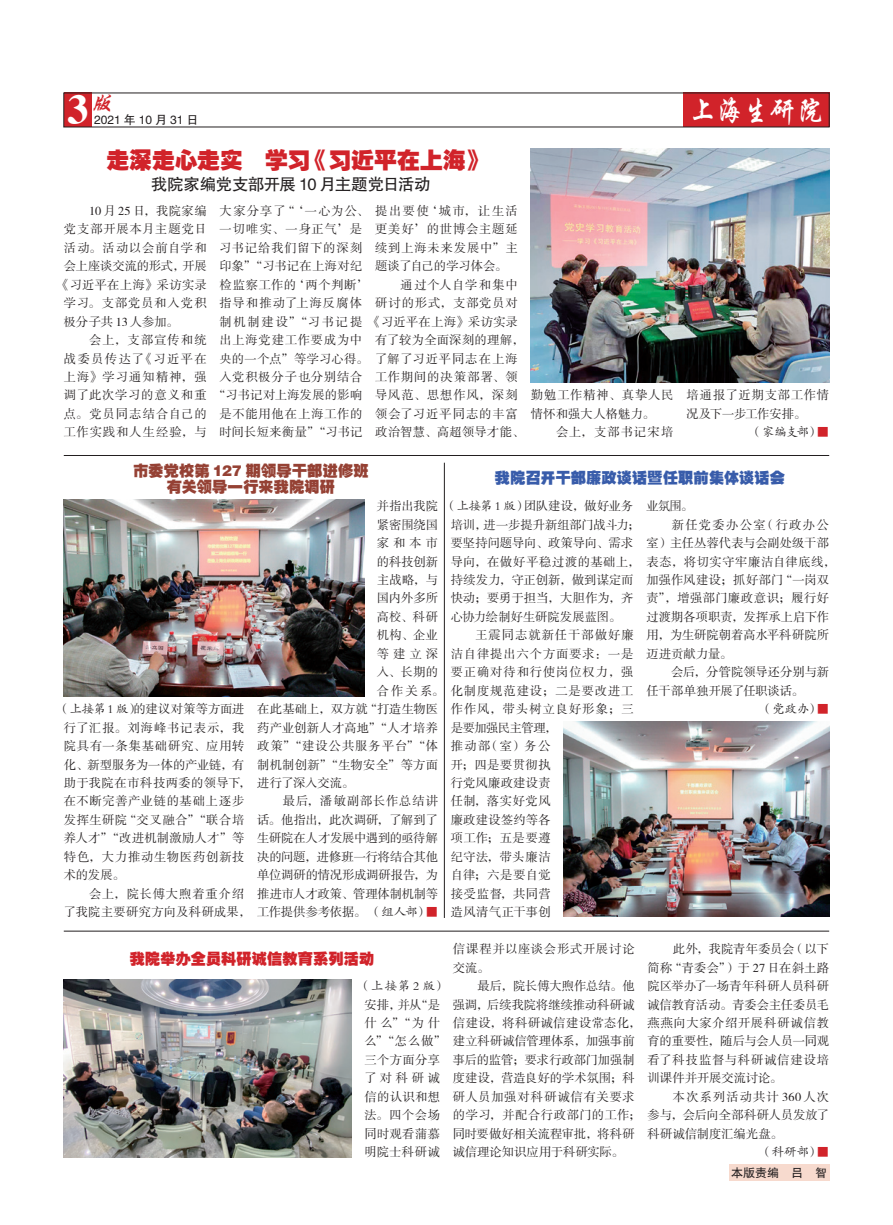
<style>
.page{position:relative;width:893px;height:1225px;background:#fff}
.page>*{position:absolute;margin:0;border:0;box-sizing:border-box;transform-origin:0 0}
.JSP-正文{font:700 42.45px "Times";color:#fff}
.t1{font:30px "FZXKJW GB1 0";color:#fff;scale:.89 1}
.t2{font:italic 23.25px "FZXKJW GB1 0";color:#d1232a}
.JSP-正文-2{font:22.5px "FZCCHJW GB1 0";letter-spacing:.02em;color:#d1232a}
.JSP-正文-3{font:16.5px "FZHTJW GB1 0";letter-spacing:-.03em;color:#231f20}
.JSP-正文-4{font:15px "FZCCHJW GB1 0";letter-spacing:.02em;color:#954134}
.JSP-正文-5{font:15px "FZCCHJW GB1 0";letter-spacing:.02em;color:#385caa}
.JSP-正文-6{font:15px "FZCCHJW GB1 0";letter-spacing:.02em;color:#d1232a}
.JSP-正文-7{font:12.3px/18.5px "FZSSJW GB1 0";letter-spacing:.03em;color:#231f20}
.JSP-正文-8{font:12.3px/18.5px "FZSSJW GB1 0";letter-spacing:.005em;color:#231f20}
.JSP-正文-9{font:12.3px/18.5px "FZSSJW GB1 0";letter-spacing:.07em;color:#231f20}
.JSP-正文-10{font:12.3px/18.5px "FZSSJW GB1 0";letter-spacing:.055em;color:#231f20;text-align:center}
.JSP-正文-11{font:12.3px "FZSSJW GB1 0";letter-spacing:.075em;color:#231f20}
.JSP-正文-12{font:12.3px "FZSSJW GB1 0";letter-spacing:.085em;color:#231f20}
.JSP-正文-13{font:12.3px "FZSSJW GB1 0";letter-spacing:-.01em;color:#231f20}
.JSP-正文-14{font:12.3px/18.5px "FZSSJW GB1 0";letter-spacing:.065em;color:#231f20}
.JSP-正文-15{font:12.3px/18.5px "FZSSJW GB1 0";letter-spacing:-.005em;color:#231f20}
.JSP-正文-16{font:12.3px "FZKTJW GB1 0";letter-spacing:-.01em;color:#231f20}
.JSP-正文-17{font:12.3px "FZSSJW GB1 0";letter-spacing:.01em;color:#231f20}
.JSP-正文-18{font:12.3px "FZSSJW GB1 0";letter-spacing:.08em;color:#231f20}
.t3{font:12px "FZHTJW GB1 0";color:#231f20}
.s1{font-family:"FZSSJW GB1 0";color:#d1232a}
.s2{font-family:"FZKTJW GB1 0"}
.s3{color:#d1232a}
</style>
<div class="page">
<div style="left:64px;top:93px;width:27px;height:34px;background:#d1232a"></div>
<div style="left:683px;top:93px;width:146px;height:34px;background:#d1232a"></div>
<img style="left:531px;top:149px;width:298px;height:234px">
<img style="left:64px;top:499px;width:300px;height:197px">
<img style="left:563px;top:721px;width:266px;height:195px">
<div style="left:729px;top:1164px;width:100px;height:16px;background:#f7dace"></div>
<hr style="left:64px;top:455px;width:765px;height:1px;background:#231f20">
<hr style="left:64px;top:930px;width:765px;height:1px;background:#231f20">
<hr style="left:444px;top:463px;width:1px;height:455px;background:#231f20">
<img style="left:64px;top:979px;width:288px;height:178px">
<p class="t2" style="left:89px;top:91px;width:32px">版</p>
<p class="t1" style="left:689px;top:95px;width:152px">上海生研院</p>
<p class="JSP-正文-2" style="left:107px;top:148px;width:381px">走深走心走实 学习《习近平在上海》</p>
<p class="JSP-正文-3" style="left:151px;top:175px;width:281px">我院家编党支部开展 10 月主题党日活动</p>
<p class="JSP-正文" style="left:68px;top:84px;width:23px">3</p>
<p class="t3" style="left:94px;top:113px;width:106px">2021 年 10 月 31 日</p>
<p class="JSP-正文-7" style="left:89px;top:202px;width:119px">10 月 25 日，我院家编</p>
<p class="JSP-正文-11" style="left:64px;top:223px;width:144px">党支部开展本月主题党日</p>
<p class="JSP-正文-9" style="left:64px;top:239px;width:144px">活动。活动以会前自学和</p>
<p class="JSP-正文-13" style="left:64px;top:260px;width:144px">会上座谈交流的形式，开展</p>
<p class="JSP-正文-7" style="left:58px;top:276px;width:151px">《习近平在上海》采访实录</p>
<p class="JSP-正文-18" style="left:64px;top:296px;width:144px">学习。支部党员和入党积</p>
<p class="JSP-正文-13" style="left:64px;top:315px;width:116px">极分子共 13 人参加。</p>
<p class="JSP-正文-7" style="left:64px;top:331px;width:144px;text-align:justify;text-indent:25px">会上，支部宣传和统战委员传达了《习近平在上海》学习通知精神，强调了此次学习的意义和重点。党员同志结合自己的工作实践和人生经验，与</p>
<p class="JSP-正文-10" style="left:213px;top:202px;width:157px">大家分享了“‘一心为公、一切唯实、一身正气’是习书记给我们留下的深刻印象”“习书记在上海对纪检监察工作的‘两个判断’指导和推动了上海反腐体制机制建设”“习书记提出上海党建工作要成为中央的一个点”等学习心得。入党积极分子也分别结合“习书记对上海发展的影响是不能用他在上海工作的时间长短来衡量”“习书记</p>
<p class="JSP-正文-7" style="left:375px;top:202px;width:144px;text-align:justify">提出要使‘城市，让生活更美好’的世博会主题延续到上海未来发展中”主题谈了自己的学习体会。</p>
<p class="JSP-正文-14" style="left:401px;top:276px;width:119px">通过个人自学和集中</p>
<p class="JSP-正文-11" style="left:375px;top:296px;width:144px">研讨的形式，支部党员对</p>
<p class="JSP-正文-7" style="left:369px;top:313px;width:151px">《习近平在上海》采访实录</p>
<p class="JSP-正文-17" style="left:375px;top:333px;width:151px">有了较为全面深刻的理解，</p>
<p class="JSP-正文-9" style="left:375px;top:350px;width:144px">了解了习近平同志在上海</p>
<p class="JSP-正文-12" style="left:375px;top:370px;width:144px">工作期间的决策部署、领</p>
<p class="JSP-正文-11" style="left:375px;top:389px;width:144px">导风范、思想作风，深刻</p>
<p class="JSP-正文-11" style="left:375px;top:407px;width:144px">领会了习近平同志的丰富</p>
<p class="JSP-正文-7" style="left:375px;top:423px;width:151px">政治智慧、高超领导才能、</p>
<p class="JSP-正文-7" style="left:531px;top:387px;width:144px">勤勉工作精神、真挚人民情怀和强大人格魅力。</p>
<p class="JSP-正文-12" style="left:556px;top:426px;width:119px">会上，支部书记宋培</p>
<p class="JSP-正文-7" style="left:686px;top:387px;width:144px">培通报了近期支部工作情况及下一步工作安排。</p>
<p class="JSP-正文-16" style="left:750px;top:426px;width:81px">（家编支部）<span class="s1">■</span></p>
<p class="JSP-正文-4" style="left:133px;top:462px;width:237px">市委党校第 127 期领导干部进修班</p>
<p class="JSP-正文-4" style="left:167px;top:479px;width:170px">有关领导一行来我院调研</p>
<p class="JSP-正文-7" style="left:64px;top:700px;width:188px;text-indent:-6px"><span class="s2">（上接第 1 版）</span>的建议对策等方面进行了汇报。刘海峰书记表示，我院具有一条集基础研究、应用转化、新型服务为一体的产业链，有助于我院在市科技两委的领导下，在不断完善产业链的基础上逐步发挥生研院“交叉融合”“联合培养人才”“改进机制激励人才”等特色，大力推动生物医药创新技术的发展。</p>
<p class="JSP-正文-7" style="left:64px;top:885px;width:188px;text-indent:25px">会上，院长傅大煦着重介绍了我院主要研究方向及科研成果，</p>
<p class="JSP-正文-7" style="left:377px;top:497px;width:63px">并指出我院</p>
<p class="JSP-正文-7" style="left:377px;top:516px;width:63px">紧密围绕国</p>
<p class="JSP-正文-7" style="left:377px;top:534px;width:63px">家和本市</p>
<p class="JSP-正文-7" style="left:377px;top:553px;width:63px">的科技创新</p>
<p class="JSP-正文-7" style="left:377px;top:571px;width:63px">主战略，与</p>
<p class="JSP-正文-7" style="left:377px;top:589px;width:63px">国内外多所</p>
<p class="JSP-正文-7" style="left:377px;top:608px;width:63px">高校、科研</p>
<p class="JSP-正文-7" style="left:377px;top:626px;width:63px">机构、企业</p>
<p class="JSP-正文-7" style="left:377px;top:645px;width:63px">等建立深</p>
<p class="JSP-正文-7" style="left:377px;top:663px;width:63px">入、长期的</p>
<p class="JSP-正文-7" style="left:377px;top:682px;width:69px">合作关系。</p>
<p class="JSP-正文-8" style="left:257px;top:700px;width:182px">在此基础上，双方就“打造生物医</p>
<p class="JSP-正文-7" style="left:257px;top:719px;width:182px">药产业创新人才高地”“人才培养</p>
<p class="JSP-正文-12" style="left:257px;top:739px;width:182px">政策”“建设公共服务平台”“体</p>
<p class="JSP-正文-7" style="left:257px;top:756px;width:182px">制机制创新”“生物安全”等方面</p>
<p class="JSP-正文-13" style="left:257px;top:776px;width:98px">进行了深入交流。</p>
<p class="JSP-正文-7" style="left:257px;top:792px;width:182px;text-align:justify;text-indent:25px">最后，潘敏副部长作总结讲话。他指出，此次调研，了解到了生研院在人才发展中遇到的亟待解决的问题，进修班一行将结合其他单位调研的情况形成调研报告，为推进市人才政策、管理体制机制等工作提供参考依据。<span class="s2">（组人部）</span><span class="s3">■</span></p>
<p class="JSP-正文-5" style="left:495px;top:469px;width:291px">我院召开干部廉政谈话暨任职前集体谈话会</p>
<p class="JSP-正文-8" style="left:451px;top:497px;width:190px;text-indent:-6px"><span class="s2">（上接第 1 版）</span>团队建设，做好业务培训，进一步提升新组部门战斗力；要坚持问题导向、政策导向、需求导向，在做好平稳过渡的基础上，持续发力，守正创新，做到谋定而快动；要勇于担当，大胆作为，齐心协力绘制好生研院发展蓝图。</p>
<p class="JSP-正文-9" style="left:451px;top:626px;width:184px;text-indent:25px">王震同志就新任干部做好廉洁自律提出六个方面要求：一是要正确对待和行使岗位权力，强化制度规范建设；二是要改进工作作风，带头树立良好形象；三是要加强民主管理，<br>推动部（室）务公<br>开；四是要贯彻执<br>行党风廉政建设责<br>任制，落实好党风<br>廉政建设签约等各<br>项工作；五是要遵<br>纪守法，带头廉洁<br>自律；六是要自觉<br>接受监督，共同营<br>造风清气正干事创</p>
<p class="JSP-正文-7" style="left:646px;top:497px;width:48px">业氛围。</p>
<p class="JSP-正文-7" style="left:646px;top:516px;width:190px;text-indent:25px">新任党委办公室（行政办公室）主任丛蓉代表与会副处级干部表态，将切实守牢廉洁自律底线，加强作风建设；抓好部门“一岗双责”，增强部门廉政意识；履行好过渡期各项职责，发挥承上启下作用，为生研院朝着高水平科研院所迈进贡献力量。</p>
<p class="JSP-正文-15" style="left:646px;top:663px;width:184px;text-indent:25px">会后，分管院领导还分别与新任干部单独开展了任职谈话。</p>
<p class="JSP-正文-16" style="left:760px;top:702px;width:71px">（党政办）<span class="s1">■</span></p>
<p class="JSP-正文-6" style="left:130px;top:950px;width:246px">我院举办全员科研诚信教育系列活动</p>
<p class="JSP-正文-7" style="left:358px;top:977px;width:89px;text-align:center"><span class="s2">（上接第2 版）</span>安排，并从“是什么”“为什么”“怎么做”三个方面分享了对科研诚信的认识和想法。四个会场同时观看蒲慕明院士科研诚</p>
<p class="JSP-正文-14" style="left:453px;top:940px;width:183px">信课程并以座谈会形式开展讨论交流。</p>
<p class="JSP-正文-8" style="left:453px;top:977px;width:189px;text-indent:25px">最后，院长傅大煦作总结。他强调，后续我院将继续推动科研诚信建设，将科研诚信建设常态化，建立科研诚信管理体系，加强事前事后的监管；要求行政部门加强制度建设，营造良好的学术氛围；科研人员加强对科研诚信有关要求的学习，并配合行政部门的工作；同时要做好相关流程审批，将科研诚信理论知识应用于科研实际。</p>
<p class="JSP-正文-7" style="left:647px;top:940px;width:183px;text-align:justify;text-indent:25px">此外，我院青年委员会（以下简称“青委会”）于 27 日在斜土路院区举办了一场青年科研人员科研诚信教育活动。青委会主任委员毛燕燕向大家介绍开展科研诚信教育的重要性，随后与会人员一同观看了科技监督与科研诚信建设培训课件并开展交流讨论。</p>
<p class="JSP-正文-7" style="left:647px;top:1088px;width:183px;text-align:justify;text-indent:25px">本次系列活动共计 360 人次参与，会后向全部科研人员发放了科研诚信制度汇编光盘。</p>
<p class="JSP-正文-16" style="left:760px;top:1145px;width:71px">（科研部）<span class="s1">■</span></p>
<p class="t3" style="left:731px;top:1166px;width:98px">本版责编 吕 智</p>
</div>
